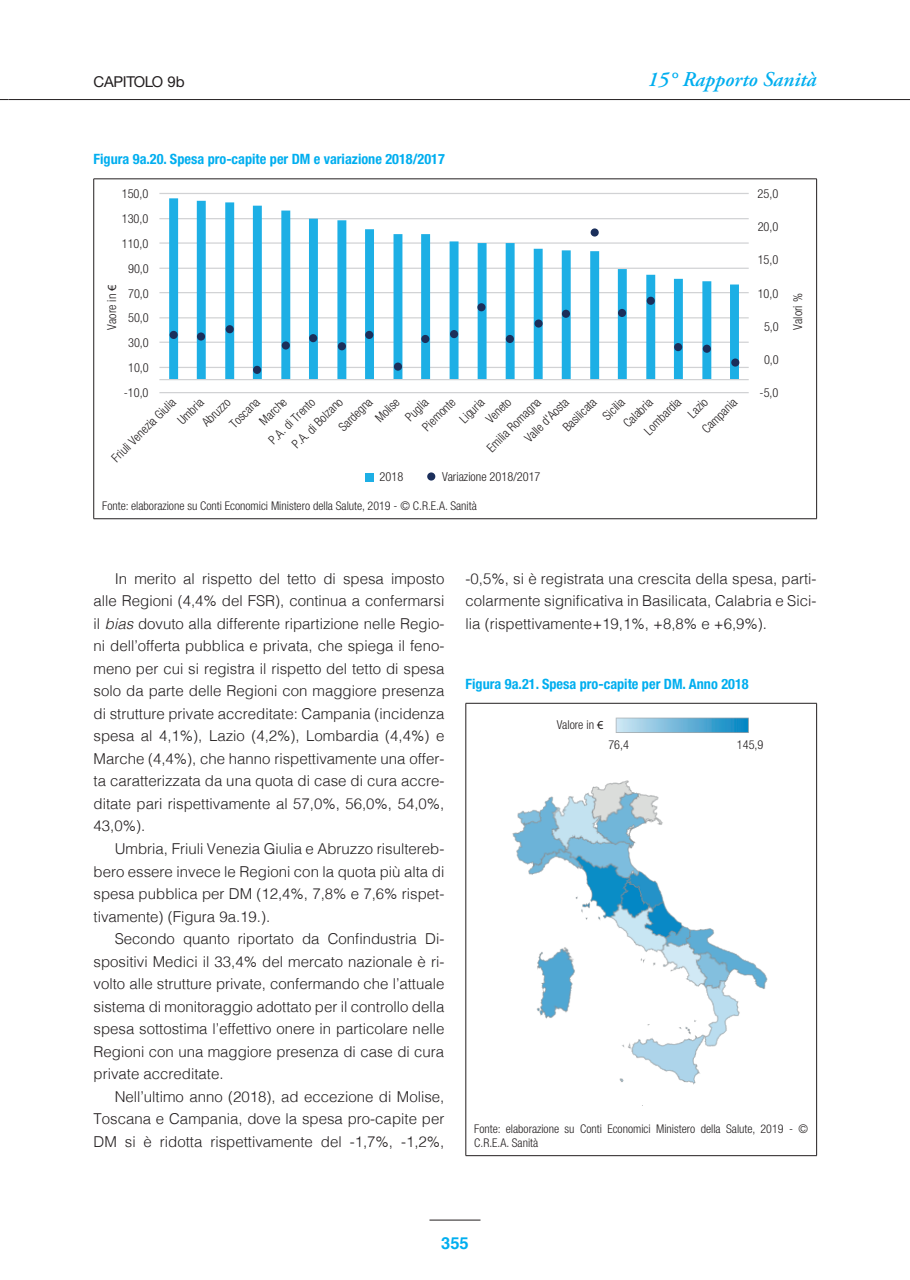
<style>
.page{position:relative;width:910px;height:1280px;background:#fff}
.page>*{position:absolute;margin:0;border:0;box-sizing:border-box;transform-origin:0 0}
.t1{font:italic 600 21px "Adobe Garamond Pro";color:#00aeef}
.t2{font:700 16.5px "Helvetica";color:#00aeef}
.t3{font:300 15px/22.5px "Helvetica";color:#231f20;text-align:justify}
.t4{font:15px "Helvetica Neue";letter-spacing:-.025em;color:#231f20}
.t5{font:700 condensed 14.25px "Helvetica Neue";color:#00aeef}
.t6{font:300 condensed 12.3px/18.9px "Helvetica Neue";color:#231f20}
.t7{font:300 condensed 12px/14.4px "Helvetica Neue";color:#231f20}
.s1{font-family:"Myriad Pro";font-weight:400;font-stretch:normal}
.s2{font-style:italic}
</style>
<div class="page">
<hr style="left:9px;top:99px;width:901px;height:1px;background:#231f20">
<hr style="left:429px;top:1220px;width:51px;height:1px;background:#231f20">
<hr style="left:94px;top:179px;width:723px;height:1px;background:#231f20">
<hr style="left:93px;top:179px;width:1px;height:339px;background:#231f20">
<hr style="left:816px;top:179px;width:1px;height:339px;background:#231f20">
<hr style="left:94px;top:518px;width:723px;height:1px;background:#231f20">
<hr style="left:159px;top:392px;width:590px;height:1px;background:#d1d2d4">
<hr style="left:159px;top:367px;width:590px;height:1px;background:#d1d2d4">
<hr style="left:159px;top:342px;width:590px;height:1px;background:#d1d2d4">
<hr style="left:159px;top:317px;width:590px;height:1px;background:#d1d2d4">
<hr style="left:159px;top:292px;width:590px;height:1px;background:#d1d2d4">
<hr style="left:159px;top:268px;width:590px;height:1px;background:#d1d2d4">
<hr style="left:159px;top:242px;width:590px;height:2px;background:#d1d2d4">
<hr style="left:159px;top:218px;width:590px;height:1px;background:#d1d2d4">
<hr style="left:159px;top:193px;width:590px;height:1px;background:#d1d2d4">
<svg style="left:169px;top:198px;width:570px;height:181px"></svg>
<hr style="left:159px;top:379px;width:590px;height:1px;background:#d1d2d4">
<div style="left:170px;top:331px;width:8px;height:8px;background:#1b2f5b;border-radius:50%"></div>
<div style="left:197px;top:332px;width:8px;height:9px;background:#1b2f5b;border-radius:50%"></div>
<div style="left:226px;top:325px;width:8px;height:8px;background:#1b2f5b;border-radius:50%"></div>
<div style="left:253px;top:366px;width:8px;height:8px;background:#1b2f5b;border-radius:50%"></div>
<div style="left:282px;top:341px;width:8px;height:9px;background:#1b2f5b;border-radius:50%"></div>
<div style="left:309px;top:334px;width:8px;height:8px;background:#1b2f5b;border-radius:50%"></div>
<div style="left:338px;top:342px;width:8px;height:8px;background:#1b2f5b;border-radius:50%"></div>
<div style="left:365px;top:331px;width:8px;height:8px;background:#1b2f5b;border-radius:50%"></div>
<div style="left:394px;top:363px;width:8px;height:8px;background:#1b2f5b;border-radius:50%"></div>
<div style="left:421px;top:335px;width:8px;height:8px;background:#1b2f5b;border-radius:50%"></div>
<div style="left:450px;top:330px;width:8px;height:8px;background:#1b2f5b;border-radius:50%"></div>
<div style="left:477px;top:303px;width:8px;height:8px;background:#1b2f5b;border-radius:50%"></div>
<div style="left:506px;top:335px;width:8px;height:8px;background:#1b2f5b;border-radius:50%"></div>
<div style="left:534px;top:319px;width:9px;height:9px;background:#1b2f5b;border-radius:50%"></div>
<div style="left:562px;top:310px;width:8px;height:8px;background:#1b2f5b;border-radius:50%"></div>
<div style="left:591px;top:228px;width:8px;height:9px;background:#1b2f5b;border-radius:50%"></div>
<div style="left:618px;top:309px;width:8px;height:8px;background:#1b2f5b;border-radius:50%"></div>
<div style="left:647px;top:297px;width:8px;height:8px;background:#1b2f5b;border-radius:50%"></div>
<div style="left:674px;top:343px;width:8px;height:8px;background:#1b2f5b;border-radius:50%"></div>
<div style="left:703px;top:345px;width:8px;height:8px;background:#1b2f5b;border-radius:50%"></div>
<div style="left:731px;top:358px;width:8px;height:9px;background:#1b2f5b;border-radius:50%"></div>
<div style="left:365px;top:473px;width:9px;height:8px;background:#1dafe5"></div>
<div style="left:427px;top:472px;width:8px;height:9px;background:#1b2f5b;border-radius:50%"></div>
<hr style="left:466px;top:703px;width:351px;height:1px;background:#231f20">
<hr style="left:466px;top:703px;width:1px;height:452px;background:#231f20">
<hr style="left:816px;top:703px;width:1px;height:452px;background:#231f20">
<hr style="left:466px;top:1155px;width:351px;height:1px;background:#231f20">
<img style="left:512px;top:717px;width:256px;height:368px">
<div style="left:492px;top:712px;width:119px;height:53px;background:#fff"></div>
<div style="left:593px;top:738px;width:183px;height:27px;background:#fff"></div>
<p class="t4" style="left:94px;top:73px;width:93px">CAPITOLO 9b</p>
<h1 class="t1" style="left:647px;top:67px;width:170px">15° Rapporto Sanità</h1>
<p class="t5" style="left:94px;top:150px;width:353px">Figura 9a.20. Spesa pro-capite per DM e variazione 2018/2017</p>
<p class="t6" style="left:122px;top:184px;width:28px">150,0</p>
<p class="t6" style="left:122px;top:209px;width:28px">130,0</p>
<p class="t6" style="left:122px;top:234px;width:28px">110,0</p>
<p class="t6" style="left:102px;top:329px;width:47px;rotate:-90deg">Vaore in <span class="s1">€</span></p>
<p class="t6" style="left:128px;top:259px;width:22px">90,0</p>
<p class="t6" style="left:128px;top:284px;width:22px">70,0</p>
<p class="t6" style="left:128px;top:308px;width:22px">50,0</p>
<p class="t6" style="left:128px;top:333px;width:22px">30,0</p>
<p class="t6" style="left:128px;top:358px;width:22px">10,0</p>
<p class="t6" style="left:124px;top:383px;width:26px">-10,0</p>
<p class="t6" style="left:107px;top:453px;width:86px;rotate:-45deg">Friuli Venezia Giulia</p>
<p class="t6" style="left:455px;top:414px;width:31px;rotate:-45deg">Liguria</p>
<p class="t6" style="left:482px;top:443px;width:72px;rotate:-45deg">Emilia Romagna</p>
<p class="t6" style="left:418px;top:422px;width:42px;rotate:-45deg">Piemonte</p>
<p class="t6" style="left:520px;top:433px;width:58px;rotate:-45deg">Valle d'Aosta</p>
<p class="t6" style="left:640px;top:426px;width:48px;rotate:-45deg">Lombardia</p>
<p class="t6" style="left:184px;top:404px;width:36px;text-indent:-15px;rotate:-45deg">Umbria<br>Abruzzo</p>
<p class="t6" style="left:255px;top:416px;width:35px;rotate:-45deg">Marche</p>
<p class="t6" style="left:371px;top:413px;width:30px;rotate:-45deg">Molise</p>
<p class="t6" style="left:697px;top:424px;width:45px;rotate:-45deg">Campania</p>
<p class="t6" style="left:334px;top:422px;width:43px;rotate:-45deg">Sardegna</p>
<p class="t6" style="left:683px;top:409px;width:24px;rotate:-45deg">Lazio</p>
<p class="t6" style="left:225px;top:419px;width:38px;rotate:-45deg">Toscana</p>
<p class="t6" style="left:401px;top:412px;width:28px;rotate:-45deg">Puglia</p>
<p class="t6" style="left:558px;top:422px;width:43px;rotate:-45deg">Basilicata</p>
<p class="t6" style="left:619px;top:418px;width:37px;rotate:-45deg">Calabria</p>
<p class="t6" style="left:598px;top:411px;width:27px;rotate:-45deg">Sicilia</p>
<p class="t6" style="left:264px;top:435px;width:61px;rotate:-45deg">P.A. di Trento</p>
<p class="t6" style="left:481px;top:414px;width:32px;rotate:-45deg">Veneto</p>
<p class="t6" style="left:287px;top:440px;width:67px;rotate:-45deg">P.A. di Bolzano</p>
<p class="t6" style="left:379px;top:467px;width:25px">2018</p>
<p class="t6" style="left:442px;top:467px;width:100px">Variazione 2018/2017</p>
<p class="t7" style="left:102px;top:499px;width:376px">Fonte: elaborazione su Conti Economici Ministero della Salute, 2019 - © C.R.E.A. Sanità</p>
<p class="t6" style="left:758px;top:184px;width:22px">25,0</p>
<p class="t6" style="left:758px;top:217px;width:22px">20,0</p>
<p class="t6" style="left:758px;top:250px;width:22px">15,0</p>
<p class="t6" style="left:758px;top:284px;width:22px">10,0</p>
<p class="t6" style="left:764px;top:317px;width:16px">5,0</p>
<p class="t6" style="left:764px;top:350px;width:16px">0,0</p>
<p class="t6" style="left:760px;top:383px;width:20px">-5,0</p>
<p class="t6" style="left:788px;top:329px;width:38px;rotate:-90deg">Valori %</p>
<p class="t3" style="left:94px;top:566px;width:352px;text-indent:21px">In merito al rispetto del tetto di spesa imposto alle Regioni (4,4% del FSR), continua a confermarsi il <span class="s2">bias</span> dovuto alla differente ripartizione nelle Regio&shy;ni dell’offerta pubblica e privata, che spiega il feno&shy;meno per cui si registra il rispetto del tetto di spesa solo da parte delle Regioni con maggiore presenza di strutture private accreditate: Campania (incidenza spesa al 4,1%), Lazio (4,2%), Lombardia (4,4%) e Marche (4,4%), che hanno rispettivamente una offer&shy;ta caratterizzata da una quota di case di cura accre&shy;ditate pari rispettivamente al 57,0%, 56,0%, 54,0%, 43,0%).</p>
<p class="t3" style="left:94px;top:836px;width:352px;text-indent:21px">Umbria, Friuli Venezia Giulia e Abruzzo risultereb&shy;bero essere invece le Regioni con la quota più alta di spesa pubblica per DM (12,4%, 7,8% e 7,6% rispet&shy;tivamente) (Figura 9a.19.).</p>
<p class="t3" style="left:94px;top:926px;width:352px;text-indent:21px">Secondo quanto riportato da Confindustria Di&shy;spositivi Medici il 33,4% del mercato nazionale è ri&shy;volto alle strutture private, confermando che l’attuale sistema di monitoraggio adottato per il controllo della spesa sottostima l’effettivo onere in particolare nelle Regioni con una maggiore presenza di case di cura private accreditate.</p>
<p class="t3" style="left:94px;top:1084px;width:352px;text-indent:21px">Nell’ultimo anno (2018), ad eccezione di Molise, Toscana e Campania, dove la spesa pro-capite per DM si è ridotta rispettivamente del -1,7%, -1,2%,</p>
<p class="t3" style="left:466px;top:566px;width:352px">-0,5%, si è registrata una crescita della spesa, parti&shy;colarmente significativa in Basilicata, Calabria e Sici&shy;lia (rispettivamente+19,1%, +8,8% e +6,9%).</p>
<p class="t5" style="left:466px;top:675px;width:285px">Figura 9a.21. Spesa pro-capite per DM. Anno 2018</p>
<p class="t6" style="left:557px;top:715px;width:48px">Valore in <span class="s1">€</span></p>
<p class="t6" style="left:608px;top:736px;width:22px">76,4</p>
<p class="t6" style="left:737px;top:736px;width:28px">145,9</p>
<p class="t7" style="left:474px;top:1121px;width:335px">Fonte: elaborazione su Conti Economici Ministero della Salute, 2019 - ©<br>C.R.E.A. Sanità</p>
<p class="t2" style="left:441px;top:1229px;width:29px">355</p>
</div>
